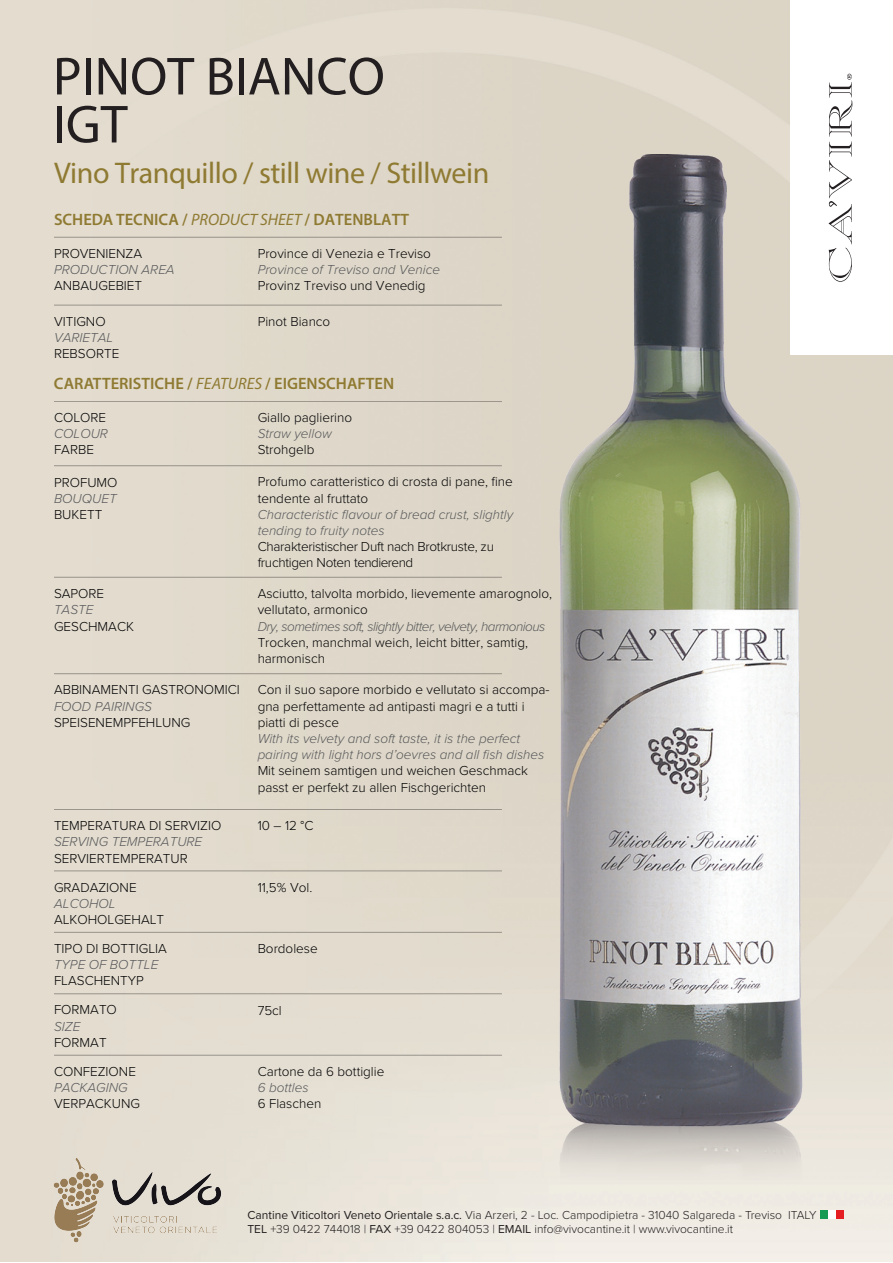
<style>
.page{position:relative;width:893px;height:1263px;background:#fff}
.page>*{position:absolute;margin:0;border:0;box-sizing:border-box;transform-origin:0 0}
.t1{font:54px/48px "Myriad Pro";color:#231f20}
.t2{font:30px "Myriad Pro";letter-spacing:-.015em;color:#8f7a32}
.t3{font:600 16.5px "Myriad Pro";color:#8f7a32}
.t4{font:300 13.5px/16.2px "Proxima Nova";color:#000001}
.t5{font:italic 300 13.5px/16.2px "Proxima Nova";color:#57585a}
.t6{font:300 13.5px/16.2px "Proxima Nova";letter-spacing:-.02em;color:#000001}
.t7{font:italic 300 13.5px "Proxima Nova";letter-spacing:-.04em;color:#57585a}
.t8{font:300 12px/14.4px "Proxima Nova";color:#231f20}
.s1{font-weight:400;font-style:italic}
.s2{font-weight:400}
</style>
<div class="page">
<img style="left:0;top:0;width:893px;height:1262px">
<div style="left:790px;top:0;width:103px;height:355px;background:#fff"></div>
<svg style="left:829px;top:74px;width:23px;height:208px"></svg>
<hr style="left:54px;top:237px;width:448px;height:1px;background:#231f20">
<hr style="left:54px;top:305px;width:448px;height:1px;background:#231f20">
<hr style="left:54px;top:401px;width:448px;height:1px;background:#231f20">
<hr style="left:54px;top:465px;width:448px;height:1px;background:#231f20">
<hr style="left:54px;top:577px;width:448px;height:1px;background:#231f20">
<hr style="left:54px;top:809px;width:448px;height:1px;background:#231f20">
<hr style="left:54px;top:673px;width:448px;height:1px;background:#231f20">
<img style="left:43px;top:1149px;width:188px;height:98px">
<hr style="left:54px;top:871px;width:448px;height:1px;background:#231f20">
<hr style="left:54px;top:932px;width:448px;height:1px;background:#231f20">
<hr style="left:54px;top:993px;width:448px;height:1px;background:#231f20">
<hr style="left:54px;top:1055px;width:448px;height:1px;background:#231f20">
<img style="left:841px;top:1211px;width:2px;height:7px">
<img style="left:530px;top:154px;width:311px;height:1083px">
<h1 class="t1" style="left:53px;top:51px;width:333px">PINOT BIANCO<br>IGT</h1>
<h2 class="t2" style="left:54px;top:155px;width:437px">Vino Tranquillo / still wine / Stillwein</h2>
<p class="t3" style="left:54px;top:209px;width:357px">SCHEDA TECNICA / <span class="s1">PRODUCT SHEET</span> / DATENBLATT</p>
<p class="t4" style="left:54px;top:245px;width:90px">PROVENIENZA</p>
<p class="t5" style="left:54px;top:261px;width:122px">PRODUCTION AREA</p>
<p class="t4" style="left:54px;top:277px;width:90px">ANBAUGEBIET</p>
<p class="t4" style="left:54px;top:312px;width:53px">VITIGNO</p>
<p class="t5" style="left:54px;top:329px;width:61px">VARIETAL</p>
<p class="t4" style="left:54px;top:345px;width:67px">REBSORTE</p>
<p class="t4" style="left:258px;top:245px;width:175px">Province di Venezia e Treviso</p>
<p class="t5" style="left:258px;top:261px;width:184px">Province of Treviso and Venice</p>
<p class="t4" style="left:258px;top:277px;width:169px">Provinz Treviso und Venedig</p>
<p class="t4" style="left:258px;top:312px;width:74px">Pinot Bianco</p>
<p class="t3" style="left:54px;top:373px;width:342px">CARATTERISTICHE / <span class="s1">FEATURES</span> / EIGENSCHAFTEN</p>
<p class="t4" style="left:54px;top:409px;width:54px">COLORE</p>
<p class="t5" style="left:54px;top:425px;width:55px">COLOUR</p>
<p class="t4" style="left:54px;top:441px;width:41px">FARBE</p>
<p class="t4" style="left:54px;top:473px;width:65px">PROFUMO</p>
<p class="t5" style="left:54px;top:490px;width:64px">BOUQUET</p>
<p class="t4" style="left:54px;top:506px;width:50px">BUKETT</p>
<p class="t4" style="left:54px;top:585px;width:52px">SAPORE</p>
<p class="t5" style="left:54px;top:601px;width:41px">TASTE</p>
<p class="t4" style="left:54px;top:617px;width:81px">GESCHMACK</p>
<p class="t4" style="left:54px;top:681px;width:187px">ABBINAMENTI GASTRONOMICI</p>
<p class="t5" style="left:54px;top:697px;width:100px">FOOD PAIRINGS</p>
<p class="t4" style="left:54px;top:713px;width:138px">SPEISENEMPFEHLUNG</p>
<p class="t4" style="left:54px;top:817px;width:169px">TEMPERATURA DI SERVIZIO</p>
<p class="t5" style="left:54px;top:833px;width:150px">SERVING TEMPERATURE</p>
<p class="t4" style="left:54px;top:849px;width:135px">SERVIERTEMPERATUR</p>
<p class="t4" style="left:54px;top:878px;width:84px">GRADAZIONE</p>
<p class="t5" style="left:54px;top:894px;width:63px">ALCOHOL</p>
<p class="t4" style="left:54px;top:911px;width:112px">ALKOHOLGEHALT</p>
<p class="t4" style="left:54px;top:940px;width:114px">TIPO DI BOTTIGLIA</p>
<p class="t5" style="left:54px;top:956px;width:106px">TYPE OF BOTTLE</p>
<p class="t4" style="left:54px;top:965px;width:91px;line-height:29.1px">FLASCHENTYP<br>FORMATO</p>
<p class="t5" style="left:54px;top:1017px;width:28px">SIZE</p>
<p class="t4" style="left:54px;top:1033px;width:54px">FORMAT</p>
<p class="t4" style="left:54px;top:1062px;width:83px">CONFEZIONE</p>
<p class="t5" style="left:54px;top:1079px;width:75px">PACKAGING</p>
<p class="t4" style="left:54px;top:1095px;width:88px">VERPACKUNG</p>
<p class="t4" style="left:258px;top:409px;width:96px">Giallo paglierino</p>
<p class="t5" style="left:258px;top:425px;width:76px">Straw yellow</p>
<p class="t4" style="left:258px;top:441px;width:58px">Strohgelb</p>
<p class="t4" style="left:258px;top:473px;width:257px">Profumo caratteristico di crosta di pane, fine tendente al fruttato</p>
<p class="t5" style="left:258px;top:505px;width:257px">Characteristic flavour of bread crust, slightly tending to fruity notes</p>
<p class="t6" style="left:258px;top:538px;width:238px">Charakteristischer Duft nach Brotkruste, zu fruchtigen Noten tendierend</p>
<p class="t4" style="left:258px;top:585px;width:296px">Asciutto, talvolta morbido, lievemente amarognolo, vellutato, armonico</p>
<p class="t7" style="left:258px;top:616px;width:289px">Dry, sometimes soft, slightly bitter, velvety, harmonious</p>
<p class="t4" style="left:258px;top:633px;width:272px">Trocken, manchmal weich, leicht bitter, samtig, harmonisch</p>
<p class="t4" style="left:258px;top:681px;width:293px">Con il suo sapore morbido e vellutato si accompa&shy;gna perfettamente ad antipasti magri e a tutti i piatti di pesce</p>
<p class="t5" style="left:258px;top:730px;width:288px">With its velvety and soft taste, it is the perfect pairing with light hors d’oevres and all fish dishes</p>
<p class="t4" style="left:258px;top:762px;width:272px">Mit seinem samtigen und weichen Geschmack passt er perfekt zu allen Fischgerichten</p>
<p class="t4" style="left:258px;top:817px;width:57px">10 – 12 °C</p>
<p class="t4" style="left:258px;top:878px;width:56px">11,5% Vol.</p>
<p class="t4" style="left:258px;top:940px;width:62px">Bordolese</p>
<p class="t4" style="left:258px;top:1001px;width:26px">75cl</p>
<p class="t4" style="left:258px;top:1063px;width:128px">Cartone da 6 bottiglie</p>
<p class="t5" style="left:258px;top:1079px;width:52px">6 bottles</p>
<p class="t4" style="left:258px;top:1095px;width:65px">6 Flaschen</p>
<p class="t8" style="left:247px;top:1207px;width:571px"><span class="s2">Cantine Viticoltori Veneto Orientale s.a.c.</span> Via Arzeri, 2 - Loc. Campodipietra - 31040 Salgareda - Treviso ITALY<br><span class="s2">TEL</span> +39 0422 744018 | <span class="s2">FAX</span> +39 0422 804053 | <span class="s2">EMAIL</span> info@vivocantine.it | www.vivocantine.it</p>
</div>
